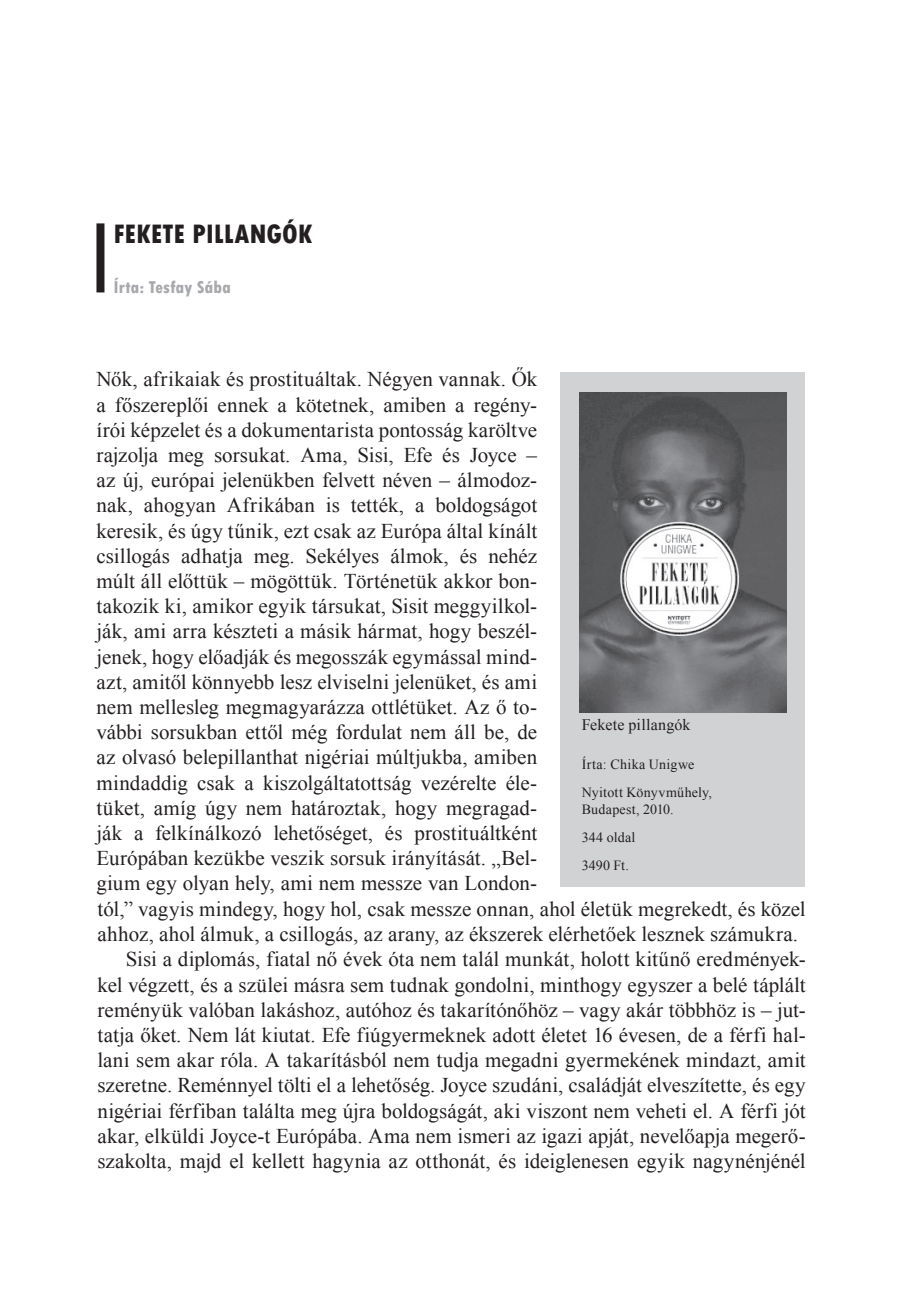
<style>
.page{position:relative;width:908px;height:1304px;background:#fff}
.page>*{position:absolute;margin:0;border:0;box-sizing:border-box;transform-origin:0 0}
.t1{font:800 condensed 28px "Tw Cen";letter-spacing:-.005em;color:#231f20}
.t2{font:21px "Times New Roman";color:#231f20}
.t3{font:800 condensed 18px "Tw Cen";letter-spacing:.015em;color:#a8a9ad}
.t4{font:16px "Times New Roman";letter-spacing:.01em;color:#231f20}
.t5{font:14px/28.2px "Times New Roman";letter-spacing:.015em;color:#231f20}
</style>
<div class="page">
<div style="left:96px;top:223px;width:8px;height:69px;background:#231f20"></div>
<div style="left:559px;top:372px;width:245px;height:514px;background:#d1d2d4"></div>
<img style="left:579px;top:392px;width:207px;height:320px">
<h1 class="t1" style="left:113px;top:217px;width:200px">fekete Pillangók</h1>
<p class="t3" style="left:113px;top:276px;width:119px">Írta: Tesfay Sába</p>
<p class="t2" style="left:96px;top:365px;width:442px">Nők, afrikaiak és prostituáltak. Négyen vannak. Ők</p>
<p class="t2" style="left:96px;top:390px;width:442px">a főszereplői ennek a kötetnek, amiben a regény-</p>
<p class="t2" style="left:96px;top:416px;width:442px">írói képzelet és a dokumentarista pontosság karöltve</p>
<p class="t2" style="left:96px;top:441px;width:442px">rajzolja meg sorsukat. Ama, Sisi, Efe és Joyce –</p>
<p class="t2" style="left:96px;top:466px;width:442px">az új, európai jelenükben felvett néven – álmodoz-</p>
<p class="t2" style="left:96px;top:491px;width:442px">nak, ahogyan Afrikában is tették, a boldogságot</p>
<p class="t2" style="left:96px;top:516px;width:442px">keresik, és úgy tűnik, ezt csak az Európa által kínált</p>
<p class="t2" style="left:96px;top:542px;width:442px">csillogás adhatja meg. Sekélyes álmok, és nehéz</p>
<p class="t2" style="left:96px;top:567px;width:442px">múlt áll előttük – mögöttük. Történetük akkor bon-</p>
<p class="t2" style="left:96px;top:592px;width:442px">takozik ki, amikor egyik társukat, Sisit meggyilkol-</p>
<p class="t2" style="left:96px;top:617px;width:442px">ják, ami arra készteti a másik hármat, hogy beszél-</p>
<p class="t2" style="left:96px;top:642px;width:442px">jenek, hogy előadják és megosszák egymással mind-</p>
<p class="t2" style="left:96px;top:668px;width:442px">azt, amitől könnyebb lesz elviselni jelenüket, és ami</p>
<p class="t2" style="left:96px;top:693px;width:442px">nem mellesleg megmagyarázza ottlétüket. Az ő to-</p>
<p class="t2" style="left:96px;top:718px;width:442px">vábbi sorsukban ettől még fordulat nem áll be, de</p>
<p class="t2" style="left:96px;top:743px;width:442px">az olvasó belepillanthat nigériai múltjukba, amiben</p>
<p class="t2" style="left:96px;top:768px;width:442px">mindaddig csak a kiszolgáltatottság vezérelte éle-</p>
<p class="t2" style="left:96px;top:794px;width:442px">tüket, amíg úgy nem határoztak, hogy megragad-</p>
<p class="t2" style="left:96px;top:819px;width:442px">ják a felkínálkozó lehetőséget, és prostituáltként</p>
<p class="t2" style="left:96px;top:844px;width:442px">Európában kezükbe veszik sorsuk irányítását. „Bel-</p>
<p class="t2" style="left:96px;top:869px;width:442px">gium egy olyan hely, ami nem messze van London-</p>
<p class="t2" style="left:97px;top:895px;width:709px">tól,” vagyis mindegy, hogy hol, csak messze onnan, ahol életük megrekedt, és közel</p>
<p class="t2" style="left:97px;top:920px;width:701px">ahhoz, ahol álmuk, a csillogás, az arany, az ékszerek elérhetőek lesznek számukra.</p>
<p class="t2" style="left:126px;top:945px;width:681px">Sisi a diplomás, fiatal nő évek óta nem talál munkát, holott kitűnő eredmények-</p>
<p class="t2" style="left:97px;top:970px;width:709px">kel végzett, és a szülei másra sem tudnak gondolni, minthogy egyszer a belé táplált</p>
<p class="t2" style="left:97px;top:996px;width:709px">reményük valóban lakáshoz, autóhoz és takarítónőhöz – vagy akár többhöz is – jut-</p>
<p class="t2" style="left:97px;top:1021px;width:709px">tatja őket. Nem lát kiutat. Efe fiúgyermeknek adott életet 16 évesen, de a férfi hal-</p>
<p class="t2" style="left:97px;top:1046px;width:709px">lani sem akar róla. A takarításból nem tudja megadni gyermekének mindazt, amit</p>
<p class="t2" style="left:97px;top:1071px;width:709px">szeretne. Reménnyel tölti el a lehetőség. Joyce szudáni, családját elveszítette, és egy</p>
<p class="t2" style="left:97px;top:1096px;width:709px">nigériai férfiban találta meg újra boldogságát, aki viszont nem veheti el. A férfi jót</p>
<p class="t2" style="left:97px;top:1122px;width:709px">akar, elküldi Joyce-t Európába. Ama nem ismeri az igazi apját, nevelőapja megerő-</p>
<p class="t2" style="left:97px;top:1147px;width:709px">szakolta, majd el kellett hagynia az otthonát, és ideiglenesen egyik nagynénjénél</p>
<p class="t4" style="left:581px;top:714px;width:110px">Fekete pillangók</p>
<p class="t5" style="left:581px;top:750px;width:132px">Írta: Chika Unigwe<br>Nyitott Könyvműhely,</p>
<p class="t5" style="left:581px;top:795px;width:94px">Budapest, 2010.<br>344 oldal<br>3490 Ft.</p>
</div>
